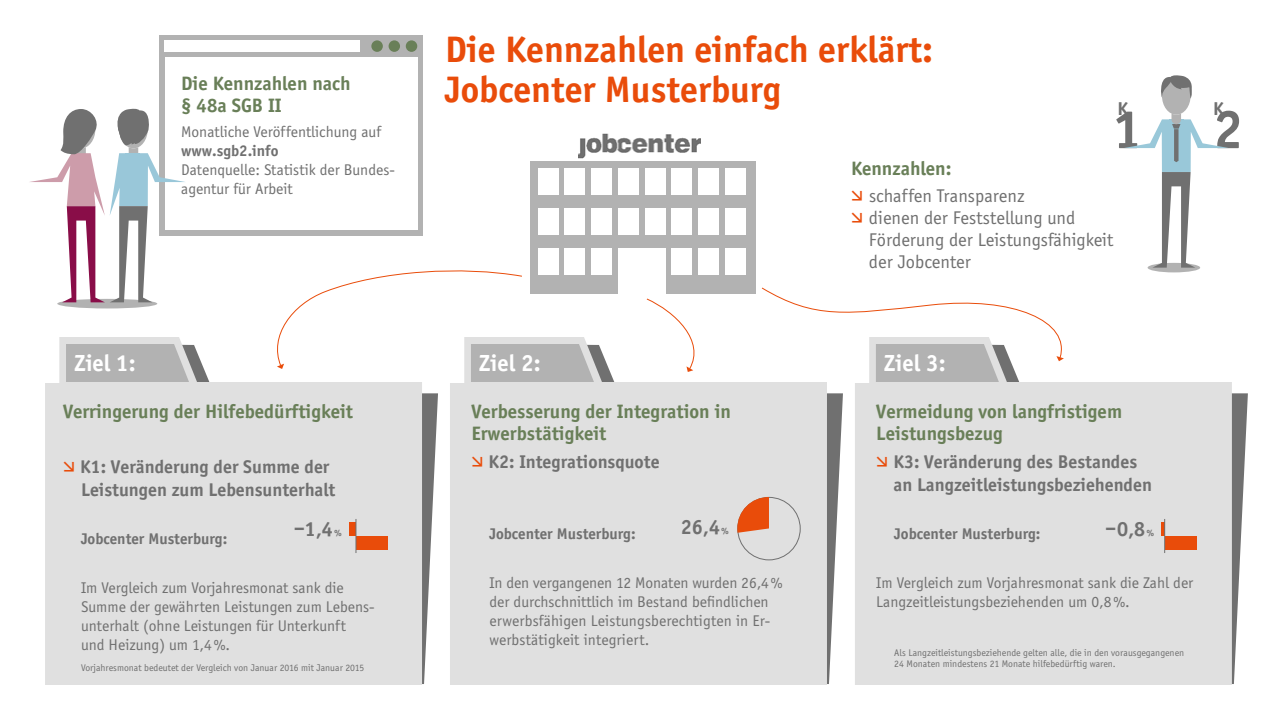
<style>
.page{position:relative;width:1280px;height:720px;background:#fff}
.page>*{position:absolute;margin:0;border:0;box-sizing:border-box;transform-origin:0 0}
.t1{font:700 56.2px "Officina Sans";color:#707070}
.t2{font:700 38px/40px "Officina Sans";color:#e94c0a}
.t3{font:700 24px "Officina Sans";color:#fff}
.t4{font:700 21.1px "Officina Sans";color:#707070}
.t5{font:700 20px/22px "Officina Sans";color:#697f58}
.t6{font:700 19.2px "Officina Sans";color:#707070}
.t7{font:700 19px/23px "Officina Sans";color:#707070}
.t8{font:19px "Officina Sans";color:#707070}
.t9{font:16px/19.2px "Officina Sans";color:#707070}
.t10{font:700 16px "Officina Sans";color:#707070}
.t11{font:10px/11px "Officina Sans";color:#707070}
.s1{font-family:"Bundes Sans";font-weight:500;color:#e94c0a}
.s2{font-size:9.6px}
</style>
<div class="page">
<svg style="left:422px;top:393px;width:16px;height:291px;fill:#747474"></svg>
<div style="left:45px;top:337px;width:377px;height:348px;background:#e0e0e0"></div>
<div style="left:66px;top:344px;width:123px;height:38px;background:#b2b2b2"></div>
<svg style="left:827px;top:393px;width:16px;height:291px;fill:#707070"></svg>
<div style="left:450px;top:344px;width:377px;height:341px;background:#e0e0e0"></div>
<svg style="left:1232px;top:393px;width:16px;height:291px;fill:#707070"></svg>
<div style="left:855px;top:382px;width:377px;height:303px;background:#e0e0e0"></div>
<div style="left:159px;top:35px;width:264px;height:200px;background:#b2b2b2"></div>
<div style="left:165px;top:58px;width:252px;height:172px;background:#fff"></div>
<div style="left:406px;top:40px;width:11px;height:12px;background:#697f58;border-radius:50%"></div>
<div style="left:389px;top:40px;width:11px;height:12px;background:#697f58;border-radius:50%"></div>
<div style="left:371px;top:40px;width:12px;height:12px;background:#697f58;border-radius:50%"></div>
<div style="left:165px;top:40px;width:195px;height:12px;background:#fff"></div>
<div style="left:57px;top:299px;width:100px;height:9px;background:#b2b2b2;border-radius:50%"></div>
<svg style="left:30px;top:108px;width:156px;height:194px"></svg>
<div style="left:1148px;top:263px;width:52px;height:9px;background:#b2b2b2;border-radius:50%"></div>
<div style="left:1162px;top:76px;width:29px;height:39px;background:#b2b2b2;border-radius:50%"></div>
<svg style="left:1125px;top:114px;width:103px;height:154px"></svg>
<svg style="left:1161px;top:75px;width:31px;height:24px"></svg>
<div style="left:530px;top:161px;width:225px;height:132px;background:#b2b2b2"></div>
<div style="left:538px;top:169px;width:20px;height:26px;background:#fff"></div>
<div style="left:565px;top:169px;width:20px;height:26px;background:#fff"></div>
<div style="left:591px;top:169px;width:21px;height:26px;background:#fff"></div>
<div style="left:618px;top:169px;width:21px;height:26px;background:#fff"></div>
<div style="left:645px;top:169px;width:20px;height:26px;background:#fff"></div>
<div style="left:672px;top:169px;width:20px;height:26px;background:#fff"></div>
<div style="left:698px;top:169px;width:21px;height:26px;background:#fff"></div>
<div style="left:725px;top:169px;width:21px;height:26px;background:#fff"></div>
<div style="left:538px;top:209px;width:20px;height:26px;background:#fff"></div>
<div style="left:565px;top:209px;width:20px;height:26px;background:#fff"></div>
<div style="left:591px;top:209px;width:21px;height:26px;background:#fff"></div>
<div style="left:618px;top:209px;width:21px;height:26px;background:#fff"></div>
<div style="left:645px;top:209px;width:20px;height:26px;background:#fff"></div>
<div style="left:672px;top:209px;width:20px;height:26px;background:#fff"></div>
<div style="left:698px;top:209px;width:21px;height:26px;background:#fff"></div>
<div style="left:725px;top:209px;width:21px;height:26px;background:#fff"></div>
<div style="left:538px;top:249px;width:20px;height:26px;background:#fff"></div>
<div style="left:565px;top:249px;width:20px;height:26px;background:#fff"></div>
<div style="left:591px;top:249px;width:21px;height:26px;background:#fff"></div>
<div style="left:618px;top:249px;width:47px;height:47px;background:#fff"></div>
<div style="left:672px;top:249px;width:20px;height:26px;background:#fff"></div>
<div style="left:698px;top:249px;width:21px;height:26px;background:#fff"></div>
<div style="left:725px;top:249px;width:21px;height:26px;background:#fff"></div>
<img style="left:579px;top:133px;width:121px;height:26px">
<svg style="left:646px;top:298px;width:59px;height:74px"></svg>
<svg style="left:761px;top:287px;width:303px;height:95px"></svg>
<svg style="left:269px;top:266px;width:325px;height:116px"></svg>
<div style="left:349px;top:522px;width:7px;height:14px;background:#e94c0a"></div>
<div style="left:356px;top:536px;width:32px;height:14px;background:#e94c0a"></div>
<hr style="left:355px;top:519px;width:1px;height:34px;background:#707070">
<hr style="left:1161px;top:522px;width:4px;height:14px;background:#e94c0a">
<div style="left:1165px;top:536px;width:32px;height:14px;background:#e94c0a"></div>
<hr style="left:1164px;top:519px;width:1px;height:34px;background:#707070">
<div style="left:737px;top:497px;width:64px;height:63px;border:1px solid #707070;border-radius:50%"></div>
<svg style="left:737px;top:497px;width:32px;height:36px"></svg>
<p class="t5" style="left:181px;top:73px;width:171px">Die Kennzahlen nach § 48a SGB II</p>
<p class="t9" style="left:181px;top:122px;width:201px">Monatliche Veröffentlichung auf</p>
<p class="t10" style="left:181px;top:141px;width:99px">www.sgb2.info</p>
<p class="t9" style="left:181px;top:160px;width:215px">Datenquelle: Statistik der Bundes&shy;agentur für Arbeit</p>
<h3 class="t3" style="left:74px;top:348px;width:63px">Ziel 1:</h3>
<p class="t5" style="left:63px;top:400px;width:292px">Verringerung der Hilfebedürftigkeit</p>
<p class="t7" style="left:81px;top:455px;width:256px;text-indent:-18px"><span class="s1">↘</span> K1: Veränderung der Summe der<br>Leistungen zum Lebensunterhalt</p>
<p class="t10" style="left:81px;top:529px;width:148px">Jobcenter Musterburg:</p>
<p class="t9" style="left:81px;top:578px;width:295px">Im Vergleich zum Vorjahresmonat sank die Summe der gewährten Leistungen zum Lebens&shy;unterhalt (ohne Leistungen für Unterkunft<br>und Heizung) um 1,4%.</p>
<p class="t11" style="left:81px;top:662px;width:285px">Vorjahresmonat bedeutet der Vergleich von Januar 2016 mit Januar 2015</p>
<h3 class="t4" style="left:294px;top:516px;width:49px">–1,4<span class="s2">%</span></h3>
<h2 class="t2" style="left:445px;top:29px;width:490px">Die Kennzahlen einfach erklärt:<br>Jobcenter Musterburg</h2>
<p class="t6" style="left:1117px;top:97px;width:12px">K</p>
<p class="t6" style="left:1213px;top:97px;width:12px">K</p>
<h1 class="t1" style="left:1113px;top:96px;width:31px">1</h1>
<h1 class="t1" style="left:1213px;top:96px;width:31px">2</h1>
<h3 class="t3" style="left:479px;top:348px;width:63px">Ziel 2:</h3>
<p class="t5" style="left:471px;top:400px;width:261px">Verbesserung der Integration in<br>Erwerbstätigkeit</p>
<p class="t7" style="left:471px;top:450px;width:190px"><span class="s1">↘</span> K2: Integrationsquote</p>
<h3 class="t4" style="left:681px;top:514px;width:50px">26,4<span class="s2">%</span></h3>
<p class="t10" style="left:489px;top:524px;width:148px">Jobcenter Musterburg:</p>
<p class="t9" style="left:489px;top:573px;width:295px">In den vergangenen 12 Monaten wurden 26,4% der durchschnittlich im Bestand befindlichen erwerbsfähigen Leistungsberechtigten in Er&shy;werbstätigkeit integriert.</p>
<p class="t5" style="left:851px;top:157px;width:102px">Kennzahlen:</p>
<p class="t8" style="left:851px;top:185px;width:175px"><span class="s1">↘</span> schaffen Transparenz</p>
<p class="t8" style="left:851px;top:207px;width:226px"><span class="s1">↘</span> dienen der Feststellung und</p>
<p class="t8" style="left:869px;top:229px;width:246px">Förderung der Leistungsfähigkeit</p>
<p class="t8" style="left:869px;top:251px;width:103px">der Jobcenter</p>
<h3 class="t3" style="left:884px;top:348px;width:63px">Ziel 3:</h3>
<p class="t5" style="left:876px;top:400px;width:247px">Vermeidung von langfristigem<br>Leistungsbezug</p>
<p class="t7" style="left:894px;top:450px;width:260px;text-indent:-17px"><span class="s1">↘</span> K3: Veränderung des Bestandes an Langzeitleistungsbeziehenden</p>
<p class="t10" style="left:894px;top:524px;width:148px">Jobcenter Musterburg:</p>
<p class="t9" style="left:876px;top:573px;width:319px">Im Vergleich zum Vorjahresmonat sank die Zahl der<br>Langzeitleistungsbeziehenden um 0,8%.</p>
<p class="t11" style="left:894px;top:647px;width:291px">Als Langzeitleistungsbeziehende gelten alle, die in den vorausgegangenen<br>24 Monaten mindestens 21 Monate hilfebedürftig waren.</p>
<h3 class="t4" style="left:1105px;top:516px;width:50px">–0,8<span class="s2">%</span></h3>
</div>
